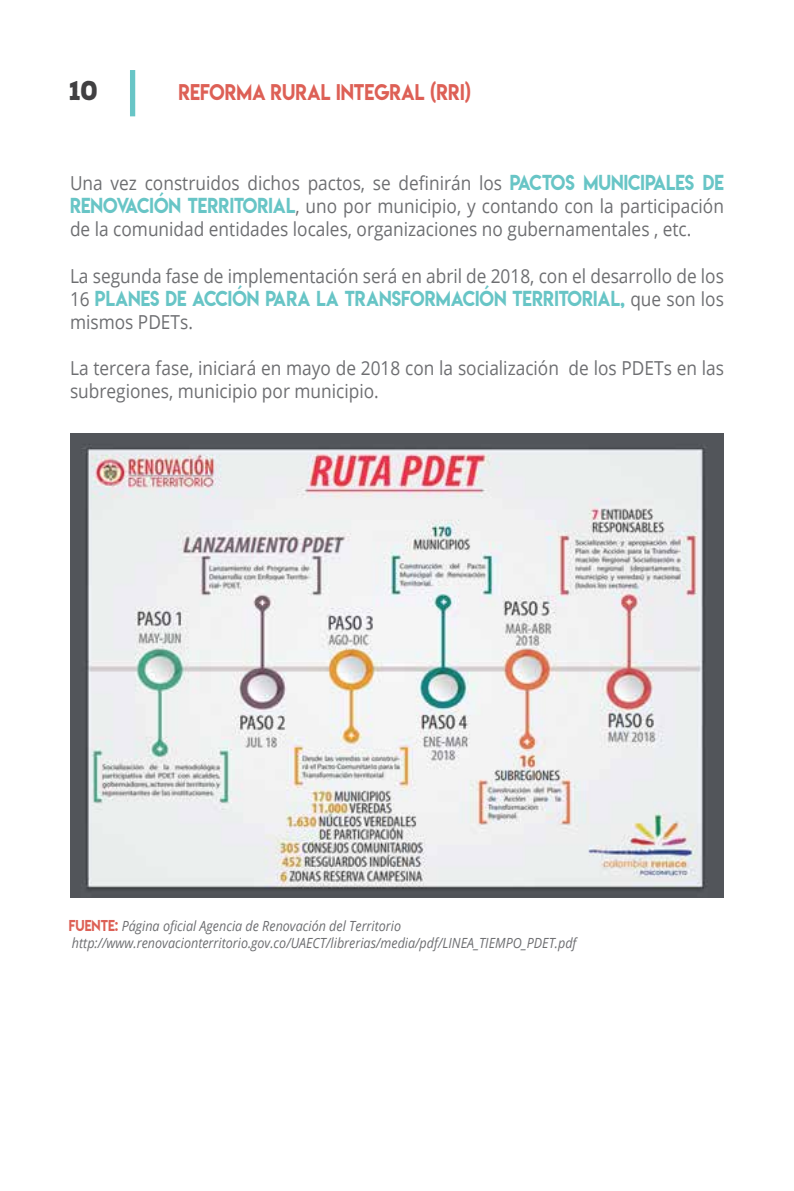
<style>
.page{position:relative;width:794px;height:1191px;background:#fff}
.page>*{position:absolute;margin:0;border:0;box-sizing:border-box;transform-origin:0 0}
.t1{font:900 26.25px "Nexa Rust Sans";color:#414042;scale:.9 1}
.t2{font:20.12px "Lemon Milk";color:#dd6056;scale:.9 1}
.t3{font:19.25px/23.1px "Open Sans";color:#6d6e71;text-align:justify;scale:.9 1}
.t4{font:19.25px "Lemon Milk";color:#68c5c6;scale:.9 1}
.t5{font:italic 14px/16.8px "Open Sans";color:#6d6e71;scale:.9 1}
.s1{font-family:"Lemon Milk";color:#68c5c6}
.s2{font-family:"Open Sans";color:#6d6e71}
.s3{font-family:"Lemon Milk";font-style:normal;color:#dd6056}
</style>
<div class="page">
<div style="left:130px;top:70px;width:5px;height:46px;background:#68c5c6"></div>
<img style="left:70px;top:434px;width:654px;height:463px">
<h1 class="t1" style="left:69px;top:73px;width:34px">10</h1>
<p class="t2" style="left:178px;top:77px;width:327px">REFORMA RURAL INTEGRAL (RRI)</p>
<p class="t3" style="left:70px;top:171px;width:728px">Una vez construidos dichos pactos, se definirán los <span class="s1">PACTOS MUNICIPALES DE RENOVACIÓN TERRITORIAL</span>, uno por municipio, y contando con la participación de la comunidad entidades locales, organizaciones no gubernamentales , etc.</p>
<p class="t3" style="left:70px;top:264px;width:728px">La segunda fase de implementación será en abril de 2018, con el desarrollo de los</p>
<p class="t4" style="left:70px;top:284px;width:728px"><span class="s2">16</span> PLANES DE ACCIÓN PARA LA TRANSFORMACIÓN TERRITORIAL, <span class="s2">que son los</span></p>
<p class="t3" style="left:70px;top:310px;width:138px">mismos PDETs.</p>
<p class="t3" style="left:70px;top:356px;width:728px">La tercera fase, iniciará en mayo de 2018 con la socialización de los PDETs en las subregiones, municipio por municipio.</p>
<p class="t5" style="left:69px;top:917px;width:566px"><span class="s3">FUENTE:</span> Página oficial Agencia de Renovación del Territorio http://www.renovacionterritorio.gov.co/UAECT/librerias/media/pdf/LINEA_TIEMPO_PDET.pdf</p>
</div>
